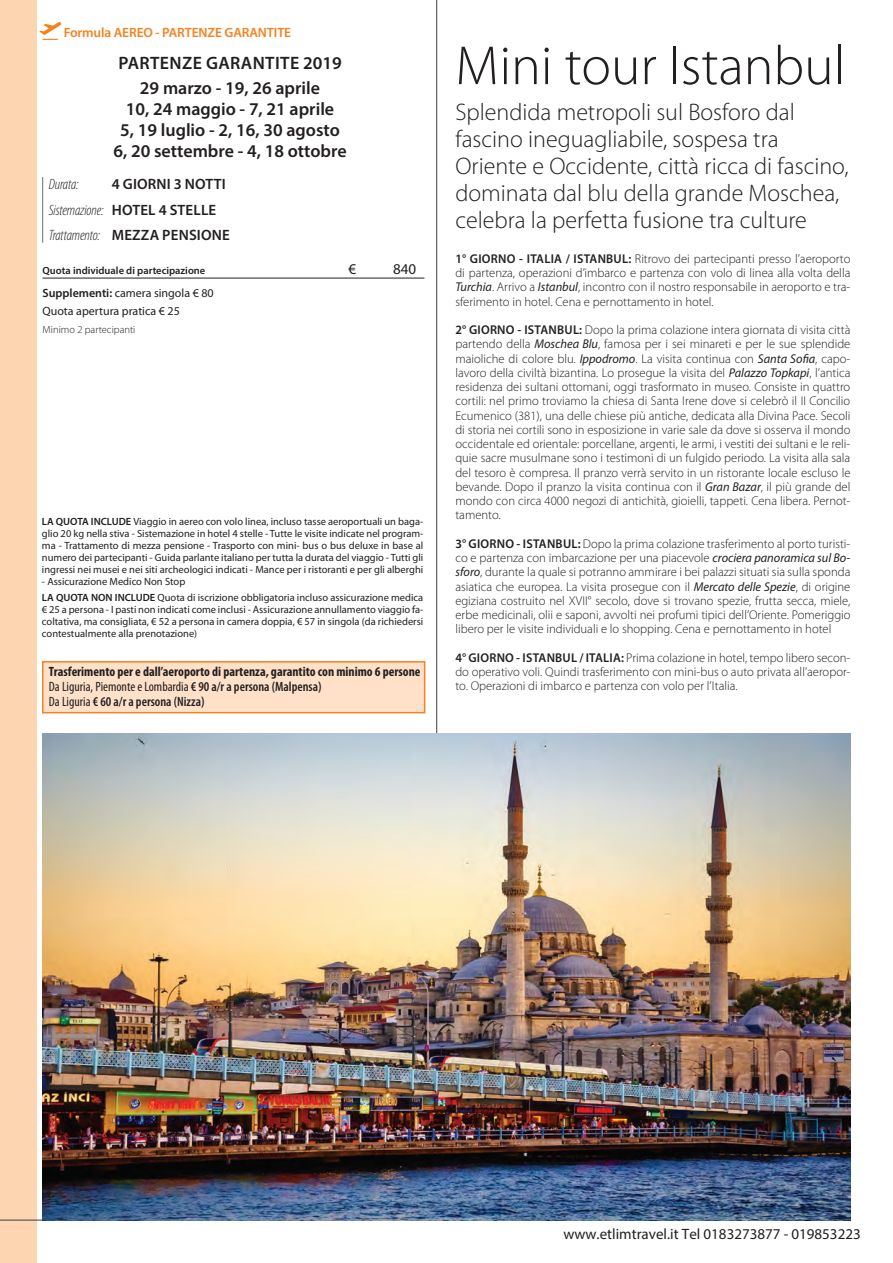
<style>
.page{position:relative;width:893px;height:1263px;background:#fff}
.page>*{position:absolute;margin:0;border:0;box-sizing:border-box;transform-origin:0 0}
.t1{font:300 55.5px "Myriad Pro";color:#231f20}
.t2{font:300 24px/27px "Myriad Pro";color:#231f20}
.t3{font:600 18px "Myriad Pro";color:#231f20}
.t4{font:600 18px "Myriad Pro";letter-spacing:.02em;color:#231f20}
.t5{font:15px "Myriad Pro";color:#231f20}
.t6{font:600 15px "Myriad Pro";letter-spacing:.01em;color:#231f20}
.t7{font:italic 300 condensed 15px "Myriad Pro";letter-spacing:-.01em;color:#231f20}
.t8{font:700 condensed 13.5px "Myriad Pro";color:#231f20}
.t9{font:condensed 13.5px "Myriad Pro";color:#231f20}
.t10{font:600 13.5px "Myriad Pro";letter-spacing:-.01em;color:#f58220}
.t11{font:600 condensed 13.5px "Myriad Pro";color:#231f20}
.t12{font:300 12.75px/14.2px "Myriad Pro";color:#231f20;text-align:justify}
.t13{font:12px "Myriad Pro";color:#231f20}
.t14{font:10.5px/12px "Myriad Pro";color:#231f20;text-align:justify}
.t15{font:600 10.5px "Myriad Pro";color:#231f20}
.t16{font:300 10.5px "Myriad Pro";color:#231f20}
.s1{font-weight:600;font-style:normal;font-stretch:normal}
.s2{font-weight:300;font-style:italic;font-stretch:condensed}
.s3{font-weight:600}
.s4{font-weight:400}
.s5{font-weight:400;font-style:italic}
</style>
<div class="page">
<div style="left:0;top:0;width:37px;height:1263px;background:#fdd5b0"></div>
<svg style="left:0;top:0;width:437px;height:1221px"></svg>
<hr style="left:42px;top:177px;width:1px;height:66px;background:#6c6d70">
<hr style="left:43px;top:278px;width:381px;height:1px;background:#231f20">
<img style="left:43px;top:733px;width:807px;height:487px">
<p class="t10" style="left:64px;top:24px;width:229px">Formula AEREO - PARTENZE GARANTITE</p>
<p class="t4" style="left:119px;top:52px;width:225px">PARTENZE GARANTITE 2019</p>
<p class="t3" style="left:140px;top:77px;width:182px">29 marzo - 19, 26 aprile</p>
<p class="t3" style="left:126px;top:98px;width:210px">10, 24 maggio - 7, 21 aprile</p>
<p class="t3" style="left:120px;top:119px;width:221px">5, 19 luglio - 2, 16, 30 agosto</p>
<p class="t3" style="left:113px;top:140px;width:235px">6, 20 settembre - 4, 18 ottobre</p>
<p class="t7" style="left:49px;top:176px;width:31px">Durata:</p>
<p class="t6" style="left:112px;top:175px;width:115px">4 GIORNI 3 NOTTI</p>
<p class="t7" style="left:49px;top:202px;width:169px">Sistemazione: <span class="s1">HOTEL 4 STELLE</span></p>
<p class="t6" style="left:49px;top:225px;width:182px"><span class="s2">Trattamento:</span> MEZZA PENSIONE</p>
<p class="t15" style="left:43px;top:263px;width:164px">Quota individuale di partecipazione</p>
<p class="t5" style="left:349px;top:260px;width:9px">€</p>
<p class="t5" style="left:393px;top:260px;width:24px">840</p>
<p class="t13" style="left:43px;top:286px;width:173px"><span class="s3">Supplementi:</span> camera singola € 80</p>
<p class="t13" style="left:43px;top:304px;width:139px">Quota apertura pratica € 25</p>
<p class="t16" style="left:43px;top:323px;width:94px">Minimo 2 partecipanti</p>
<p class="t14" style="left:42px;top:515px;width:383px"><span class="s3">LA QUOTA INCLUDE</span> Viaggio in aereo con volo linea, incluso tasse aeroportuali un baga&shy;glio 20 kg nella stiva - Sistemazione in hotel 4 stelle - Tutte le visite indicate nel program&shy;ma - Trattamento di mezza pensione - Trasporto con mini- bus o bus deluxe in base al numero dei partecipanti - Guida parlante italiano per tutta la durata del viaggio - Tutti gli ingressi nei musei e nei siti archeologici indicati - Mance per i ristoranti e per gli alberghi</p>
<p class="t14" style="left:42px;top:575px;width:145px">- Assicurazione Medico Non Stop</p>
<p class="t14" style="left:42px;top:591px;width:383px"><span class="s3">LA QUOTA NON INCLUDE</span> Quota di iscrizione obbligatoria incluso assicurazione medica € 25 a persona - I pasti non indicati come inclusi - Assicurazione annullamento viaggio fa&shy;coltativa, ma consigliata, € 52 a persona in camera doppia, € 57 in singola (da richiedersi contestualmente alla prenotazione)</p>
<p class="t8" style="left:49px;top:664px;width:373px">Trasferimento per e dall’aeroporto di partenza, garantito con minimo 6 persone</p>
<p class="t9" style="left:49px;top:679px;width:274px">Da Liguria, Piemonte e Lombardia <span class="s3">€ 90 a/r a persona (Malpensa)</span></p>
<p class="t11" style="left:49px;top:694px;width:157px"><span class="s4">Da Liguria</span> € 60 a/r a persona (Nizza)</p>
<p class="t1" style="left:455px;top:35px;width:391px">Mini tour Istanbul</p>
<p class="t2" style="left:455px;top:99px;width:395px">Splendida metropoli sul Bosforo dal fascino ineguagliabile, sospesa tra Oriente e Occidente, città ricca di fascino, dominata dal blu della grande Moschea, celebra la perfetta fusione tra culture</p>
<p class="t12" style="left:455px;top:252px;width:396px"><span class="s3">1° GIORNO - ITALIA / ISTANBUL:</span> Ritrovo dei partecipanti presso l’aeroporto di partenza, operazioni d’imbarco e partenza con volo di linea alla volta della <span class="s5">Turchia</span>. Arrivo a <span class="s5">Istanbul</span>, incontro con il nostro responsabile in aeroporto e tra&shy;sferimento in hotel. Cena e pernottamento in hotel.</p>
<p class="t12" style="left:455px;top:323px;width:397px"><span class="s3">2° GIORNO - ISTANBUL:</span> Dopo la prima colazione intera giornata di visita città partendo della <span class="s5">Moschea Blu</span>, famosa per i sei minareti e per le sue splendide maioliche di colore blu. <span class="s5">Ippodromo</span>. La visita continua con <span class="s5">Santa Sofia</span>, capo&shy;lavoro della civiltà bizantina. Lo prosegue la visita del <span class="s5">Palazzo Topkapi</span>, l’antica residenza dei sultani ottomani, oggi trasformato in museo. Consiste in quattro cortili: nel primo troviamo la chiesa di Santa Irene dove si celebrò il II Concilio Ecumenico (381), una delle chiese più antiche, dedicata alla Divina Pace. Secoli di storia nei cortili sono in esposizione in varie sale da dove si osserva il mondo occidentale ed orientale: porcellane, argenti, le armi, i vestiti dei sultani e le reli&shy;quie sacre musulmane sono i testimoni di un fulgido periodo. La visita alla sala del tesoro è compresa. Il pranzo verrà servito in un ristorante locale escluso le bevande. Dopo il pranzo la visita continua con il <span class="s5">Gran Bazar</span>, il più grande del mondo con circa 4000 negozi di antichità, gioielli, tappeti. Cena libera. Pernot&shy;tamento.</p>
<p class="t12" style="left:455px;top:537px;width:396px"><span class="s3">3° GIORNO - ISTANBUL:</span> Dopo la prima colazione trasferimento al porto turisti&shy;co e partenza con imbarcazione per una piacevole <span class="s5">crociera panoramica sul Bo&shy;sforo</span>, durante la quale si potranno ammirare i bei palazzi situati sia sulla sponda asiatica che europea. La visita prosegue con il <span class="s5">Mercato delle Spezie</span>, di origine egiziana costruito nel XVII° secolo, dove si trovano spezie, frutta secca, miele, erbe medicinali, olii e saponi, avvolti nei profumi tipici dell’Oriente. Pomeriggio libero per le visite individuali e lo shopping. Cena e pernottamento in hotel</p>
<p class="t12" style="left:455px;top:651px;width:396px"><span class="s3">4° GIORNO - ISTANBUL / ITALIA:</span> Prima colazione in hotel, tempo libero secon&shy;do operativo voli. Quindi trasferimento con mini-bus o auto privata all’aeropor&shy;to. Operazioni di imbarco e partenza con volo per l’Italia.</p>
<p class="t5" style="left:563px;top:1224px;width:299px">www.etlimtravel.it Tel 0183273877 - 019853223</p>
</div>
